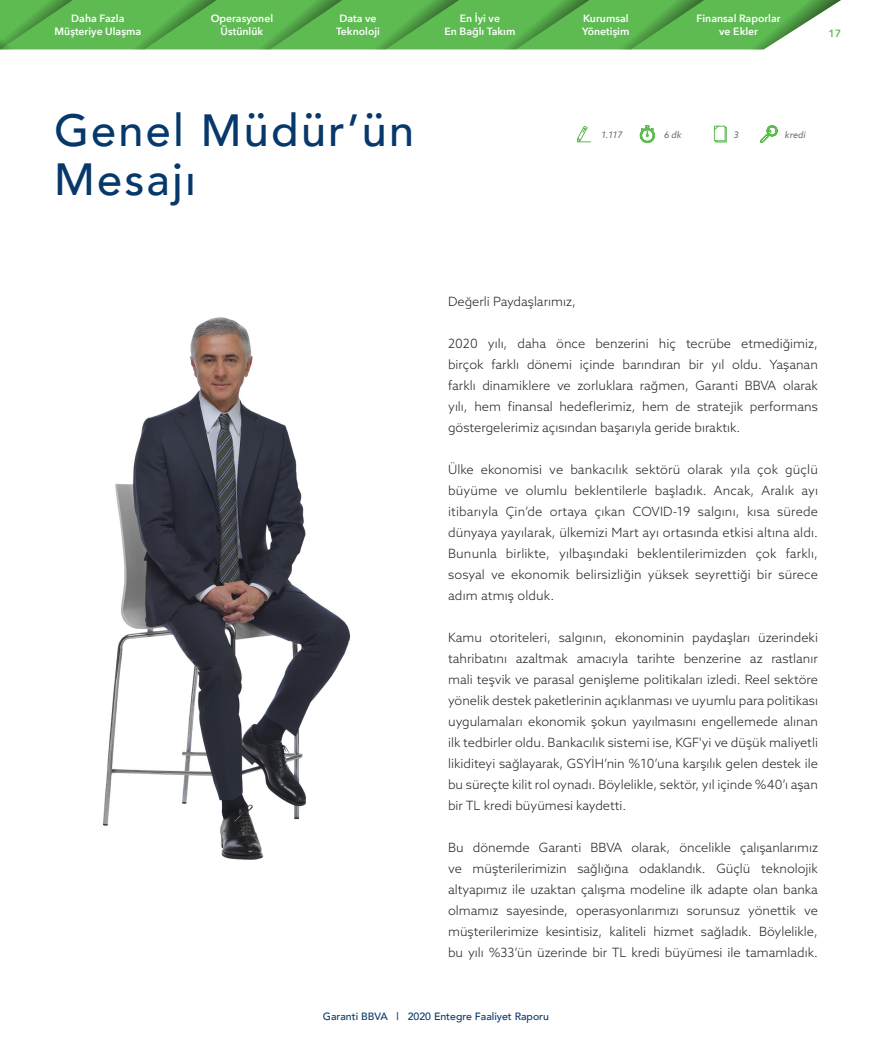
<style>
.page{position:relative;width:872px;height:1063px;background:#fff}
.page>*{position:absolute;margin:0;border:0;box-sizing:border-box;transform-origin:0 0}
.t1{font:500 45px "Avenir";letter-spacing:.05em;color:#07386b}
._20_-_metin{font:300 12.75px/21px "Azo Sans";color:#231f20;text-align:justify}
.t2{font:600 10.5px/13.5px "Avenir Next";color:#fff;text-align:center}
.t3{font:500 10.5px "Avenir";color:#07386b}
.t4{font:600 10.5px "Avenir Next";color:#5ebb52}
.Metin_2019{font:italic 9px "Azo Sans";color:#6c6d70}
</style>
<div class="page">
<svg style="left:0;top:0;width:727px;height:49px;background:#5bb54f"></svg>
<svg style="left:743px;top:0;width:98px;height:50px"></svg>
<img style="left:103px;top:317px;width:248px;height:543px">
<svg style="left:760px;top:125px;width:18px;height:18px"></svg>
<svg style="left:640px;top:125px;width:15px;height:18px"></svg>
<svg style="left:577px;top:126px;width:14px;height:17px"></svg>
<svg style="left:713px;top:125px;width:14px;height:18px"></svg>
<p class="t2" style="left:55px;top:11px;width:88px">Daha Fazla<br>Müşteriye Ulaşma</p>
<p class="t2" style="left:211px;top:11px;width:64px">Operasyonel<br>Üstünlük</p>
<p class="t2" style="left:444px;top:11px;width:72px">En İyi ve<br>En Bağlı Takım</p>
<p class="t2" style="left:582px;top:11px;width:49px;text-align:left">Kurumsal<br>Yönetişim</p>
<p class="t2" style="left:696px;top:11px;width:86px">Finansal Raporlar ve Ekler</p>
<p class="t2" style="left:336px;top:11px;width:46px">Data ve<br>Teknoloji</p>
<p class="t4" style="left:828px;top:24px;width:14px">17</p>
<p class="t1" style="left:54px;top:91px;width:362px">Genel Müdür’ün</p>
<p class="t1" style="left:54px;top:141px;width:143px">Mesajı</p>
<p class="Metin_2019" style="left:601px;top:129px;width:22px">1.117</p>
<p class="Metin_2019" style="left:664px;top:129px;width:19px">6 dk</p>
<p class="Metin_2019" style="left:734px;top:129px;width:6px">3</p>
<p class="Metin_2019" style="left:785px;top:129px;width:22px">kredi</p>
<p class="_20_-_metin" style="left:448px;top:291px;width:129px">Değerli Paydaşlarımız,</p>
<p class="_20_-_metin" style="left:448px;top:333px;width:371px">2020 yılı, daha önce benzerini hiç tecrübe etmediğimiz, birçok farklı dönemi içinde barındıran bir yıl oldu. Yaşanan farklı dinamiklere ve zorluklara rağmen, Garanti BBVA olarak yılı, hem finansal hedeflerimiz, hem de stratejik performans göstergelerimiz açısından başarıyla geride bıraktık.</p>
<p class="_20_-_metin" style="left:448px;top:459px;width:371px">Ülke ekonomisi ve bankacılık sektörü olarak yıla çok güçlü büyüme ve olumlu beklentilerle başladık. Ancak, Aralık ayı itibarıyla Çin’de ortaya çıkan COVID-19 salgını, kısa sürede dünyaya yayılarak, ülkemizi Mart ayı ortasında etkisi altına aldı.<br>Bununla birlikte, yılbaşındaki beklentilerimizden çok farklı, sosyal ve ekonomik belirsizliğin yüksek seyrettiği bir sürece adım atmış olduk.</p>
<p class="_20_-_metin" style="left:448px;top:627px;width:371px">Kamu otoriteleri, salgının, ekonominin paydaşları üzerindeki tahribatını azaltmak amacıyla tarihte benzerine az rastlanır mali teşvik ve parasal genişleme politikaları izledi. Reel sektöre yönelik destek paketlerinin açıklanması ve uyumlu para politikası uygulamaları ekonomik şokun yayılmasını engellemede alınan ilk tedbirler oldu. Bankacılık sistemi ise, KGF'yi ve düşük maliyetli likiditeyi sağlayarak, GSYİH’nin %10’una karşılık gelen destek ile bu süreçte kilit rol oynadı. Böylelikle, sektör, yıl içinde %40’ı aşan bir TL kredi büyümesi kaydetti.</p>
<p class="_20_-_metin" style="left:448px;top:837px;width:371px">Bu dönemde Garanti BBVA olarak, öncelikle çalışanlarımız ve müşterilerimizin sağlığına odaklandık. Güçlü teknolojik altyapımız ile uzaktan çalışma modeline ilk adapte olan banka olmamız sayesinde, operasyonlarımızı sorunsuz yönettik ve müşterilerimize kesintisiz, kaliteli hizmet sağladık. Böylelikle, bu yılı %33’ün üzerinde bir TL kredi büyümesi ile tamamladık.</p>
<p class="t3" style="left:323px;top:1007px;width:227px">Garanti BBVA | 2020 Entegre Faaliyet Raporu</p>
</div>
